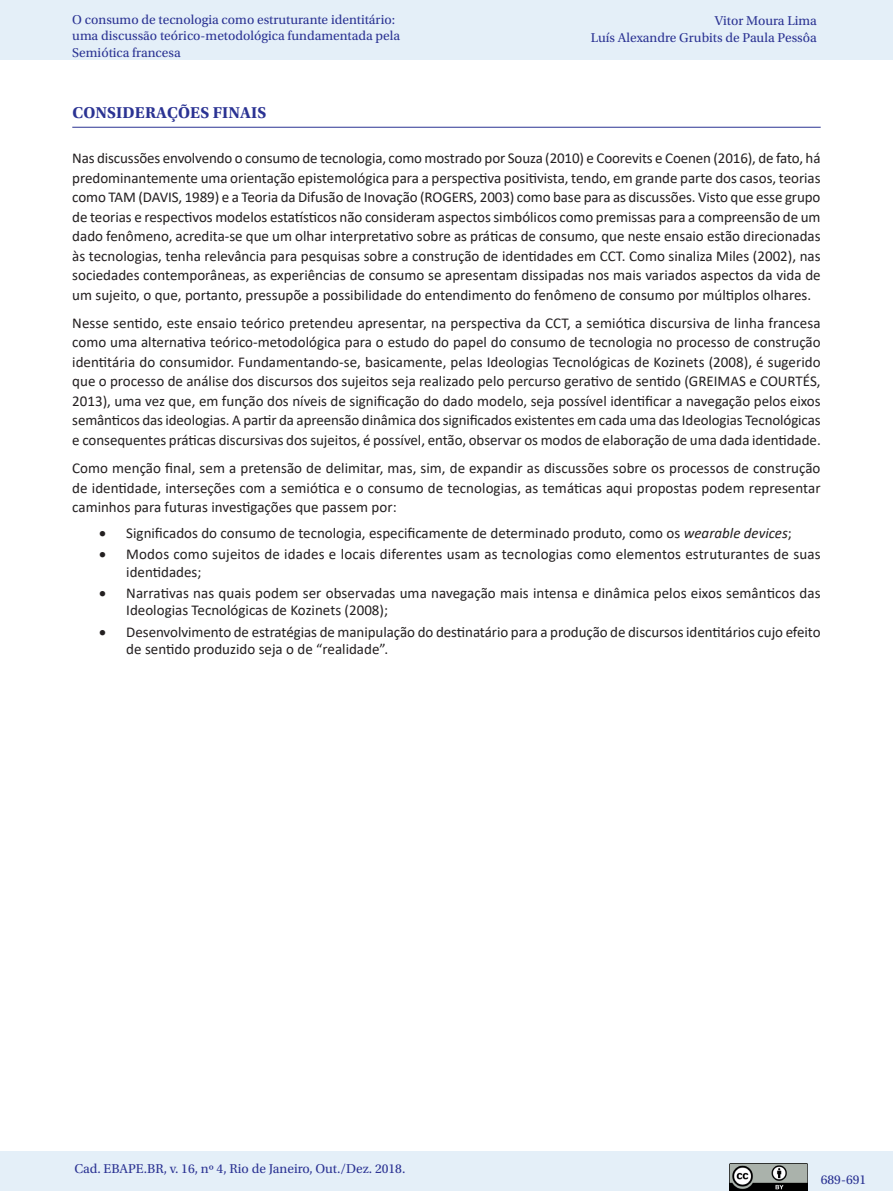
<style>
.page{position:relative;width:893px;height:1191px;background:#fff}
.page>*{position:absolute;margin:0;border:0;box-sizing:border-box;transform-origin:0 0}
._07_1_sub_1{font:700 16.5px "Utopia Std";letter-spacing:.01em;color:#2b3393}
._06_0_texto{font:15px/19.5px "Calibri";color:#231f20;text-align:justify}
.t1{font:13.5px/16.5px "Utopia Std";color:#2b3393}
.s1{font-style:italic}
</style>
<div class="page">
<div style="left:0;top:1151px;width:893px;height:40px;background:#e4eff8"></div>
<img style="left:730px;top:1163px;width:77px;height:27px">
<div style="left:0;top:0;width:893px;height:60px;background:#e4eff8"></div>
<hr style="left:72px;top:127px;width:749px;height:1px;background:#2b3393">
<p class="t1" style="left:72px;top:11px;width:329px">O consumo de tecnologia como estruturante identitário: uma discussão teórico-metodológica fundamentada pela<br>Semiótica francesa</p>
<p class="t1" style="left:591px;top:13px;width:228px;text-align:right">Vitor Moura Lima<br>Luís Alexandre Grubits de Paula Pessôa</p>
<p class="_07_1_sub_1" style="left:72px;top:103px;width:195px">CONSIDERAÇÕES FINAIS</p>
<p class="_06_0_texto" style="left:72px;top:148px;width:750px">Nas discussões envolvendo o consumo de tecnologia, como mostrado por Souza (2010) e Coorevits e Coenen (2016), de fato, há predominantemente uma orientação epistemológica para a perspectiva positivista, tendo, em grande parte dos casos, teorias como TAM (DAVIS, 1989) e a Teoria da Difusão de Inovação (ROGERS, 2003) como base para as discussões. Visto que esse grupo de teorias e respectivos modelos estatísticos não consideram aspectos simbólicos como premissas para a compreensão de um dado fenômeno, acredita-se que um olhar interpretativo sobre as práticas de consumo, que neste ensaio estão direcionadas às tecnologias, tenha relevância para pesquisas sobre a construção de identidades em CCT. Como sinaliza Miles (2002), nas sociedades contemporâneas, as experiências de consumo se apresentam dissipadas nos mais variados aspectos da vida de um sujeito, o que, portanto, pressupõe a possibilidade do entendimento do fenômeno de consumo por múltiplos olhares.</p>
<p class="_06_0_texto" style="left:72px;top:313px;width:750px">Nesse sentido, este ensaio teórico pretendeu apresentar, na perspectiva da CCT, a semiótica discursiva de linha francesa como uma alternativa teórico-metodológica para o estudo do papel do consumo de tecnologia no processo de construção identitária do consumidor. Fundamentando-se, basicamente, pelas Ideologias Tecnológicas de Kozinets (2008), é sugerido que o processo de análise dos discursos dos sujeitos seja realizado pelo percurso gerativo de sentido (GREIMAS e COURTÉS, 2013), uma vez que, em função dos níveis de significação do dado modelo, seja possível identificar a navegação pelos eixos semânticos das ideologias. A partir da apreensão dinâmica dos significados existentes em cada uma das Ideologias Tecnológicas e consequentes práticas discursivas dos sujeitos, é possível, então, observar os modos de elaboração de uma dada identidade.</p>
<p class="_06_0_texto" style="left:72px;top:458px;width:750px">Como menção final, sem a pretensão de delimitar, mas, sim, de expandir as discussões sobre os processos de construção de identidade, interseções com a semiótica e o consumo de tecnologias, as temáticas aqui propostas podem representar caminhos para futuras investigações que passem por:</p>
<p class="_06_0_texto" style="left:99px;top:522px;width:694px">• Significados do consumo de tecnologia, especificamente de determinado produto, como os <span class="s1">wearable devices</span>;</p>
<p class="_06_0_texto" style="left:126px;top:545px;width:696px;line-height:17.2px;text-indent:-27px">• Modos como sujeitos de idades e locais diferentes usam as tecnologias como elementos estruturantes de suas identidades;</p>
<p class="_06_0_texto" style="left:126px;top:584px;width:696px;line-height:17.2px;text-indent:-27px">• Narrativas nas quais podem ser observadas uma navegação mais intensa e dinâmica pelos eixos semânticos das<br>Ideologias Tecnológicas de Kozinets (2008);</p>
<p class="_06_0_texto" style="left:126px;top:623px;width:696px;line-height:17.2px;text-indent:-27px">• Desenvolvimento de estratégias de manipulação do destinatário para a produção de discursos identitários cujo efeito de sentido produzido seja o de “realidade”.</p>
<p class="t1" style="left:74px;top:1160px;width:333px">Cad. EBAPE.BR, v. 16, nº 4, Rio de Janeiro, Out./Dez. 2018.</p>
<p class="t1" style="left:821px;top:1171px;width:47px">689-691</p>
</div>
